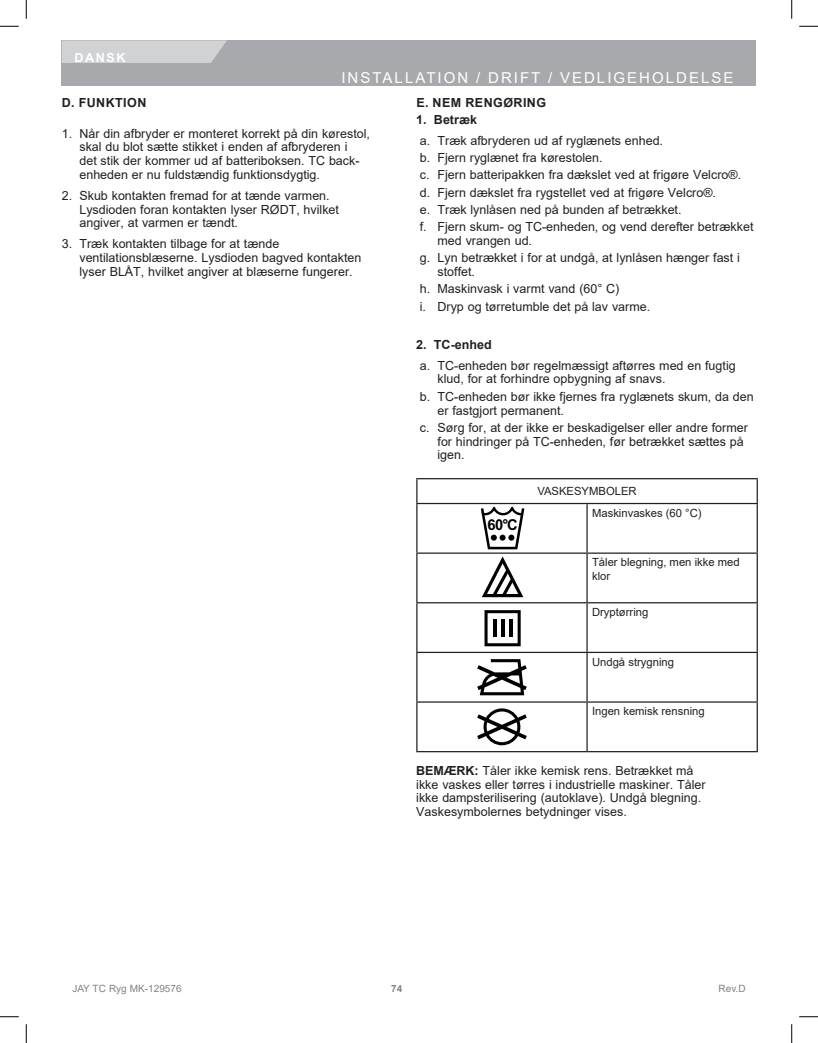
<style>
.page{position:relative;width:818px;height:1043px;background:#fff}
.page>*{position:absolute;margin:0;border:0;box-sizing:border-box;transform-origin:0 0}
.EN_SUB_HEADING_WHITE{font:15px "Arial";letter-spacing:.135em;color:#fff}
.t1{font:700 15px "Arial";color:#000001}
.BODY_TEXT{font:12.5px/13.8px "Arial";color:#231f20}
.EN_Sub_Heading{font:700 12.5px "Arial";letter-spacing:.035em;color:#231f20}
.EN_Heading_Dummy{font:700 12.5px "Arial";letter-spacing:.135em;color:#fff}
.t2{font:11.25px/13.5px "Arial";color:#231f20}
.t3{font:10px "Arial";color:#808285}
.t4{font:700 10px "Arial";color:#808285}
.s1{font-weight:700}
</style>
<div class="page">
<div style="left:62px;top:40px;width:694px;height:45px;background:#a8a9ad"></div>
<svg style="left:62px;top:40px;width:165px;height:23px;background:#cecfd1"></svg>
<hr style="left:416px;top:478px;width:171px;height:1px;background:#231f20">
<svg style="left:416px;top:479px;width:1px;height:24px"></svg>
<hr style="left:587px;top:478px;width:170px;height:1px;background:#231f20">
<svg style="left:756px;top:479px;width:1px;height:24px"></svg>
<hr style="left:416px;top:503px;width:171px;height:1px;background:#231f20">
<hr style="left:416px;top:504px;width:1px;height:48px;background:#231f20">
<hr style="left:587px;top:503px;width:170px;height:1px;background:#231f20">
<hr style="left:586px;top:504px;width:1px;height:48px;background:#231f20">
<hr style="left:756px;top:504px;width:1px;height:48px;background:#231f20">
<hr style="left:416px;top:552px;width:171px;height:2px;background:#231f20">
<hr style="left:416px;top:554px;width:1px;height:48px;background:#231f20">
<hr style="left:587px;top:552px;width:170px;height:2px;background:#231f20">
<hr style="left:586px;top:554px;width:1px;height:48px;background:#231f20">
<hr style="left:756px;top:554px;width:1px;height:48px;background:#231f20">
<hr style="left:416px;top:602px;width:171px;height:1px;background:#231f20">
<hr style="left:416px;top:603px;width:1px;height:48px;background:#231f20">
<hr style="left:587px;top:602px;width:170px;height:1px;background:#231f20">
<hr style="left:586px;top:603px;width:1px;height:48px;background:#231f20">
<hr style="left:756px;top:603px;width:1px;height:48px;background:#231f20">
<hr style="left:416px;top:651px;width:171px;height:2px;background:#231f20">
<hr style="left:416px;top:653px;width:1px;height:48px;background:#231f20">
<hr style="left:587px;top:651px;width:170px;height:2px;background:#231f20">
<hr style="left:586px;top:653px;width:1px;height:48px;background:#231f20">
<hr style="left:756px;top:653px;width:1px;height:48px;background:#231f20">
<hr style="left:416px;top:701px;width:171px;height:1px;background:#231f20">
<hr style="left:416px;top:702px;width:1px;height:49px;background:#231f20">
<hr style="left:587px;top:701px;width:170px;height:1px;background:#231f20">
<hr style="left:586px;top:702px;width:1px;height:49px;background:#231f20">
<hr style="left:756px;top:702px;width:1px;height:49px;background:#231f20">
<hr style="left:416px;top:751px;width:171px;height:1px;background:#231f20">
<hr style="left:587px;top:751px;width:170px;height:1px;background:#231f20">
<svg style="left:481px;top:507px;width:43px;height:42px"></svg>
<svg style="left:482px;top:556px;width:41px;height:41px"></svg>
<svg style="left:484px;top:610px;width:36px;height:36px"></svg>
<hr style="left:493px;top:619px;width:3px;height:18px;background:#000001">
<svg style="left:500px;top:619px;width:4px;height:18px"></svg>
<svg style="left:508px;top:619px;width:4px;height:18px"></svg>
<svg style="left:477px;top:659px;width:49px;height:36px"></svg>
<svg style="left:477px;top:708px;width:49px;height:37px"></svg>
<svg style="left:0;top:25px;width:19px;height:2px"></svg>
<svg style="left:799px;top:25px;width:19px;height:2px"></svg>
<svg style="left:0;top:1016px;width:19px;height:1px"></svg>
<svg style="left:799px;top:1016px;width:19px;height:1px"></svg>
<svg style="left:25px;top:0;width:2px;height:19px"></svg>
<svg style="left:25px;top:1024px;width:2px;height:18px"></svg>
<svg style="left:791px;top:0;width:1px;height:19px"></svg>
<svg style="left:791px;top:1024px;width:1px;height:18px"></svg>
<p class="EN_Heading_Dummy" style="left:74px;top:48px;width:53px">DANSK</p>
<p class="EN_SUB_HEADING_WHITE" style="left:341px;top:67px;width:393px">INSTALLATION / DRIFT / VEDLIGEHOLDELSE</p>
<p class="EN_Sub_Heading" style="left:62px;top:93px;width:86px">D. FUNKTION</p>
<p class="BODY_TEXT" style="left:79px;top:126px;width:292px;text-indent:-18px">1. Når din afbryder er monteret korrekt på din kørestol, skal du blot sætte stikket i enden af afbryderen i<br>det stik der kommer ud af batteriboksen. TC back&shy;enheden er nu fuldstændig funktionsdygtig.</p>
<p class="BODY_TEXT" style="left:79px;top:188px;width:261px;text-indent:-18px">2. Skub kontakten fremad for at tænde varmen.<br>Lysdioden foran kontakten lyser RØDT, hvilket angiver, at varmen er tændt.</p>
<p class="BODY_TEXT" style="left:79px;top:237px;width:283px;text-indent:-18px">3. Træk kontakten tilbage for at tænde ventilationsblæserne. Lysdioden bagved kontakten lyser BLÅT, hvilket angiver at blæserne fungerer.</p>
<p class="EN_Sub_Heading" style="left:416px;top:93px;width:131px">E. NEM RENGØRING</p>
<p class="EN_Sub_Heading" style="left:416px;top:111px;width:62px">1. Betræk</p>
<p class="BODY_TEXT" style="left:420px;top:133px;width:245px">a. Træk afbryderen ud af ryglænets enhed.</p>
<p class="BODY_TEXT" style="left:420px;top:151px;width:184px">b. Fjern ryglænet fra kørestolen.</p>
<p class="BODY_TEXT" style="left:420px;top:168px;width:323px">c. Fjern batteripakken fra dækslet ved at frigøre Velcro®.</p>
<p class="BODY_TEXT" style="left:420px;top:185px;width:298px">d. Fjern dækslet fra rygstellet ved at frigøre Velcro®.</p>
<p class="BODY_TEXT" style="left:420px;top:203px;width:263px">e. Træk lynlåsen ned på bunden af betrækket.</p>
<p class="BODY_TEXT" style="left:437px;top:220px;width:317px;text-indent:-18px">f. Fjern skum- og TC-enheden, og vend derefter betrækket med vrangen ud.</p>
<p class="BODY_TEXT" style="left:437px;top:251px;width:304px;text-indent:-18px">g. Lyn betrækket i for at undgå, at lynlåsen hænger fast i stoffet.</p>
<p class="BODY_TEXT" style="left:420px;top:282px;width:201px">h. Maskinvask i varmt vand (60° C)</p>
<p class="BODY_TEXT" style="left:420px;top:299px;width:232px">i. Dryp og tørretumble det på lav varme.</p>
<p class="EN_Sub_Heading" style="left:416px;top:335px;width:77px">2. TC-enhed</p>
<p class="BODY_TEXT" style="left:437px;top:358px;width:300px;text-indent:-18px">a. TC-enheden bør regelmæssigt aftørres med en fugtig klud, for at forhindre opbygning af snavs.</p>
<p class="BODY_TEXT" style="left:437px;top:389px;width:318px;text-indent:-18px">b. TC-enheden bør ikke fjernes fra ryglænets skum, da den er fastgjort permanent.</p>
<p class="BODY_TEXT" style="left:437px;top:420px;width:312px;text-indent:-18px">c. Sørg for, at der ikke er beskadigelser eller andre former for hindringer på TC-enheden, før betrækket sættes på igen.</p>
<p class="t2" style="left:537px;top:484px;width:101px">VASKESYMBOLER</p>
<p class="t1" style="left:487px;top:515px;width:32px">60°C</p>
<p class="t2" style="left:592px;top:506px;width:111px">Maskinvaskes (60 °C)</p>
<p class="t2" style="left:592px;top:555px;width:149px">Tåler blegning, men ikke med klor</p>
<p class="t2" style="left:592px;top:605px;width:58px">Dryptørring</p>
<p class="t2" style="left:592px;top:655px;width:83px">Undgå strygning</p>
<p class="t2" style="left:592px;top:704px;width:114px">Ingen kemisk rensning</p>
<p class="BODY_TEXT" style="left:416px;top:763px;width:291px"><span class="s1">BEMÆRK:</span> Tåler ikke kemisk rens. Betrækket må ikke vaskes eller tørres i industrielle maskiner. Tåler ikke dampsterilisering (autoklave). Undgå blegning.<br>Vaskesymbolernes betydninger vises.</p>
<p class="t3" style="left:72px;top:981px;width:111px">JAY TC Ryg MK-129576</p>
<p class="t4" style="left:391px;top:981px;width:13px">74</p>
<p class="t3" style="left:718px;top:981px;width:29px">Rev.D</p>
</div>
